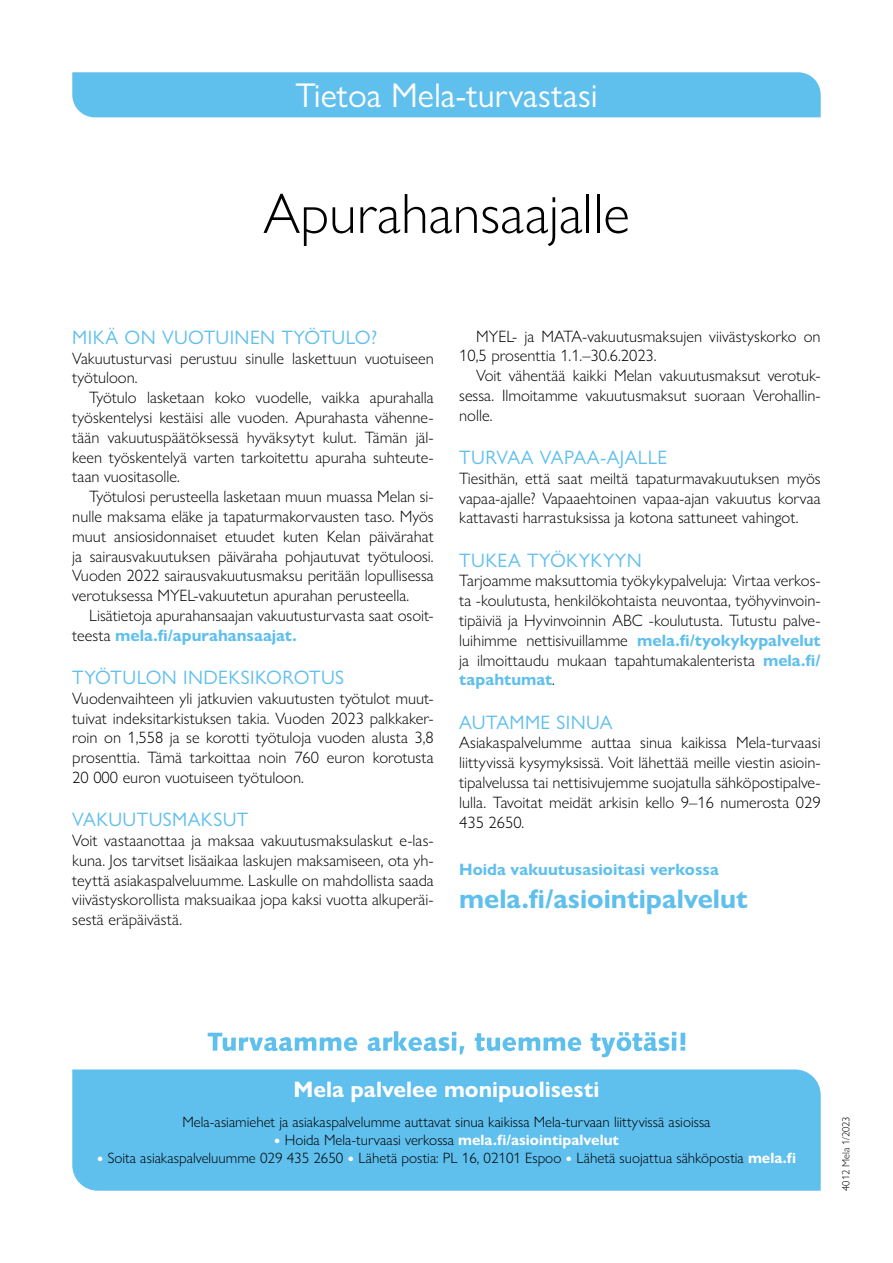
<style>
.page{position:relative;width:893px;height:1263px;background:#fff}
.page>*{position:absolute;margin:0;border:0;box-sizing:border-box;transform-origin:0 0}
.H1_Pääotsikko{font:300 57px "Gill Sans Nova";color:#000}
.H1_Pääotsikko-2{font:34.5px "Gill Sans Nova";color:#fff}
.P_Leipä{font:700 27px "Gill Sans Nova";color:#5fbfed}
.t1{font:700 22.5px "Gill Sans Nova";color:#fff}
.H2_Väliotsikko{font:19.5px "Gill Sans Nova";letter-spacing:.02em;color:#5fbfed}
.P_Leipä-2{font:300 16.5px/19.8px "Gill Sans Nova";color:#000;text-align:justify}
.P_Leipä_2{font:300 16.5px/19.8px "Gill Sans Nova";color:#000;text-align:justify}
.P_Leipä-3{font:700 16.5px "Gill Sans Nova";color:#5fbfed}
.P_Leipä-4{font:300 15px "Gill Sans Nova";color:#000}
.P_Leipä-5{font:300 10.5px "Gill Sans Nova";letter-spacing:-.005em;color:#000}
.s1{font-weight:700;color:#5fbfed}
.s2{font-weight:700;color:#fff}
</style>
<div class="page">
<div style="left:72px;top:1069px;width:749px;height:122px;background:#5fbfed"></div>
<svg style="left:208px;top:1031px;width:477px;height:26px"></svg>
<div style="left:72px;top:72px;width:749px;height:45px;background:#5fbfed"></div>
<h1 class="H1_Pääotsikko-2" style="left:295px;top:74px;width:304px">Tietoa Mela-turvastasi</h1>
<h1 class="H1_Pääotsikko" style="left:263px;top:179px;width:368px">Apurahansaajalle</h1>
<h2 class="H2_Väliotsikko" style="left:72px;top:325px;width:306px">MIKÄ ON VUOTUINEN TYÖTULO?</h2>
<p class="P_Leipä-2" style="left:72px;top:348px;width:363px">Vakuutusturvasi perustuu sinulle laskettuun vuotuiseen työtuloon.</p>
<p class="P_Leipä_2" style="left:72px;top:387px;width:363px;text-indent:17px">Työtulo lasketaan koko vuodelle, vaikka apurahalla työskentelysi kestäisi alle vuoden. Apurahasta vähenne&shy;tään vakuutuspäätöksessä hyväksytyt kulut. Tämän jäl&shy;keen työskentelyä varten tarkoitettu apuraha suhteute&shy;taan vuositasolle.</p>
<p class="P_Leipä_2" style="left:72px;top:486px;width:363px;text-indent:17px">Työtulosi perusteella lasketaan muun muassa Melan si&shy;nulle maksama eläke ja tapaturmakorvausten taso. Myös muut ansiosidonnaiset etuudet kuten Kelan päivärahat ja sairausvakuutuksen päiväraha pohjautuvat työtuloosi.<br>Vuoden 2022 sairausvakuutusmaksu peritään lopullisessa verotuksessa MYEL-vakuutetun apurahan perusteella.</p>
<p class="P_Leipä_2" style="left:72px;top:605px;width:363px;text-indent:17px">Lisätietoja apurahansaajan vakuutusturvasta saat osoit&shy;teesta <span class="s1">mela.fi/apurahansaajat.</span></p>
<h2 class="H2_Väliotsikko" style="left:72px;top:665px;width:273px">TYÖTULON INDEKSIKOROTUS</h2>
<p class="P_Leipä-2" style="left:72px;top:688px;width:363px">Vuodenvaihteen yli jatkuvien vakuutusten työtulot muut&shy;tuivat indeksitarkistuksen takia. Vuoden 2023 palkkaker&shy;roin on 1,558 ja se korotti työtuloja vuoden alusta 3,8 prosenttia. Tämä tarkoittaa noin 760 euron korotusta 20 000 euron vuotuiseen työtuloon.</p>
<h2 class="H2_Väliotsikko" style="left:72px;top:808px;width:178px">VAKUUTUSMAKSUT</h2>
<p class="P_Leipä-2" style="left:72px;top:830px;width:363px">Voit vastaanottaa ja maksaa vakuutusmaksulaskut e-las&shy;kuna. Jos tarvitset lisäaikaa laskujen maksamiseen, ota yh&shy;teyttä asiakaspalveluumme. Laskulle on mahdollista saada viivästyskorollista maksuaikaa jopa kaksi vuotta alkuperäi&shy;sestä eräpäivästä.</p>
<p class="P_Leipä_2" style="left:459px;top:326px;width:363px;text-indent:17px">MYEL- ja MATA-vakuutusmaksujen viivästyskorko on<br>10,5 prosenttia 1.1.–30.6.2023.</p>
<p class="P_Leipä_2" style="left:459px;top:365px;width:363px;text-indent:17px">Voit vähentää kaikki Melan vakuutusmaksut verotuk&shy;sessa. Ilmoitamme vakuutusmaksut suoraan Verohallin&shy;nolle.</p>
<h2 class="H2_Väliotsikko" style="left:459px;top:445px;width:210px">TURVAA VAPAA-AJALLE</h2>
<p class="P_Leipä-2" style="left:459px;top:468px;width:363px">Tiesithän, että saat meiltä tapaturmavakuutuksen myös vapaa-ajalle? Vapaaehtoinen vapaa-ajan vakuutus korvaa kattavasti harrastuksissa ja kotona sattuneet vahingot.</p>
<h2 class="H2_Väliotsikko" style="left:459px;top:548px;width:184px">TUKEA TYÖKYKYYN</h2>
<p class="P_Leipä-2" style="left:459px;top:571px;width:363px">Tarjoamme maksuttomia työkykypalveluja: Virtaa verkos&shy;ta -koulutusta, henkilökohtaista neuvontaa, työhyvinvoin&shy;tipäiviä ja Hyvinvoinnin ABC -koulutusta. Tutustu palve&shy;luihimme nettisivuillamme <span class="s1">mela.fi/tyokykypalvelut </span>ja ilmoittaudu mukaan tapahtumakalenterista <span class="s1">mela.fi/ tapahtumat</span>.</p>
<h2 class="H2_Väliotsikko" style="left:459px;top:710px;width:155px">AUTAMME SINUA</h2>
<p class="P_Leipä-2" style="left:459px;top:733px;width:363px">Asiakaspalvelumme auttaa sinua kaikissa Mela-turvaasi liittyvissä kysymyksissä. Voit lähettää meille viestin asioin&shy;tipalvelussa tai nettisivujemme suojatulla sähköpostipalve&shy;lulla. Tavoitat meidät arkisin kello 9–16 numerosta 029<br>435 2650.</p>
<p class="P_Leipä-3" style="left:459px;top:859px;width:261px">Hoida vakuutusasioitasi verkossa</p>
<p class="P_Leipä" style="left:459px;top:882px;width:290px">mela.fi/asiointipalvelut</p>
<h3 class="t1" style="left:293px;top:1075px;width:307px">Mela palvelee monipuolisesti</h3>
<p class="P_Leipä-4" style="left:182px;top:1112px;width:530px">Mela-asiamiehet ja asiakaspalvelumme auttavat sinua kaikissa Mela-turvaan liittyvissä asioissa</p>
<p class="P_Leipä-4" style="left:274px;top:1130px;width:347px"><span class="s2">•</span> Hoida Mela-turvaasi verkossa <span class="s2">mela.fi/asiointipalvelut</span></p>
<p class="P_Leipä-4" style="left:97px;top:1148px;width:701px"><span class="s2">•</span> Soita asiakaspalveluumme 029 435 2650 <span class="s2">•</span> Lähetä postia: PL 16, 02101 Espoo <span class="s2">•</span> Lähetä suojattua sähköpostia <span class="s2">mela.fi</span></p>
<p class="P_Leipä-5" style="left:840px;top:1191px;width:76px;rotate:-90deg">4012 Mela 1/2023</p>
</div>
